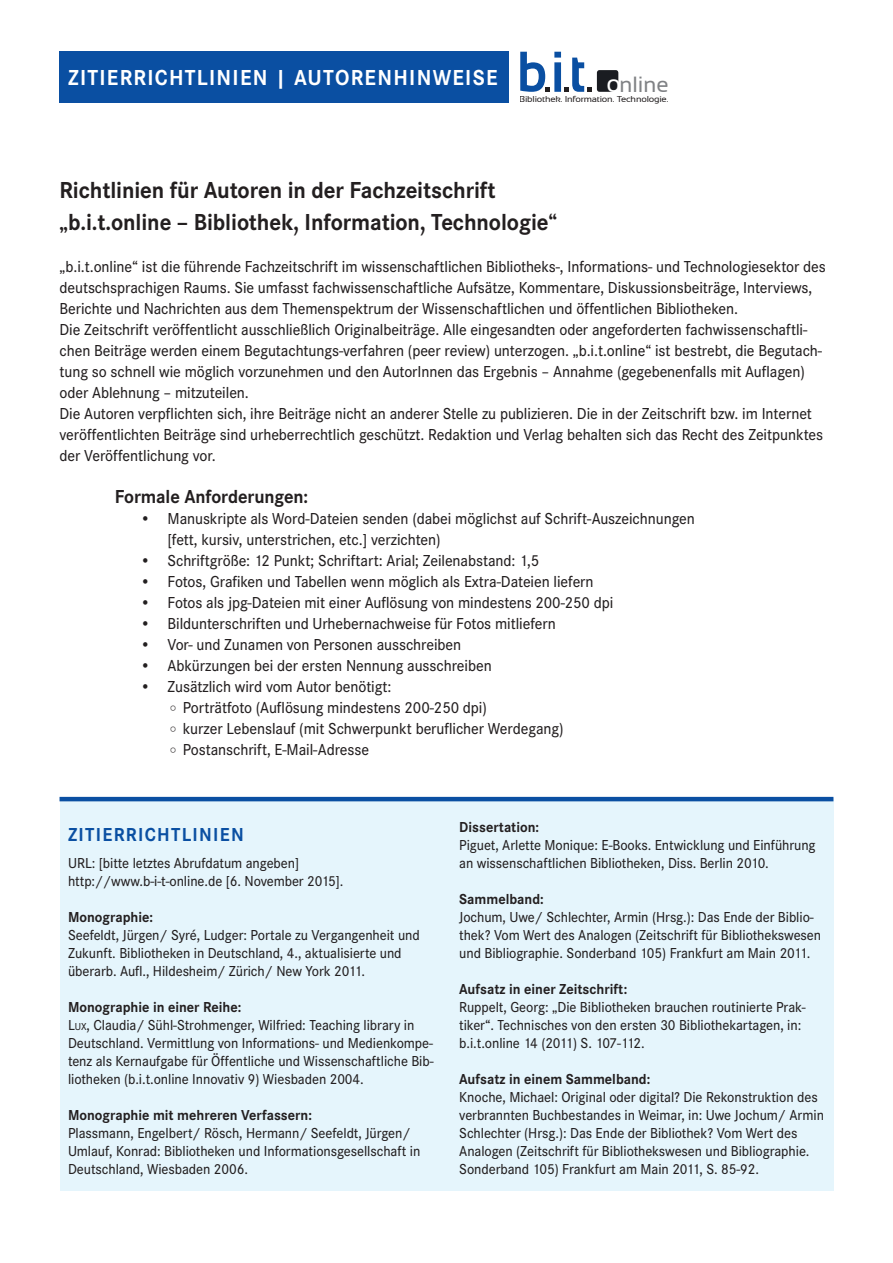
<style>
.page{position:relative;width:893px;height:1263px;background:#fff}
.page>*{position:absolute;margin:0;border:0;box-sizing:border-box;transform-origin:0 0}
.t1{font:700 24px "Corporate S";letter-spacing:-.005em;color:#231f20;scale:.95 1}
.t2{font:700 22.5px "Corporate S";letter-spacing:.06em;color:#fff;scale:.95 1}
.t3{font:22.05px "Sansation";color:#808285}
.t4{font:700 19.5px "Corporate S";letter-spacing:-.005em;color:#231f20;scale:.95 1}
.t5{font:700 19.5px "Corporate S";letter-spacing:.07em;color:#0a4fa2;scale:.95 1}
.t6{font:500 16.5px/21px "Corporate S";letter-spacing:-.005em;color:#231f20;scale:.95 1}
.t7{font:500 15px/18px "Corporate S";letter-spacing:-.005em;color:#231f20;scale:.95 1}
.t8{font:700 15px "Corporate S";color:#231f20;scale:.95 1}
.t9{font:8.55px "Sansation";letter-spacing:-.02em;color:#231f20;scale:1.1 1}
.s1{font-size:24.75px;color:#fff}
.s2{font-style:inherit}
.s3{font-size:10.5px}
</style>
<div class="page">
<div style="left:60px;top:798px;width:773px;height:393px;background:#e5f5fc"></div>
<div style="left:60px;top:51px;width:449px;height:51px;background:#0a4fa2"></div>
<svg style="left:520px;top:52px;width:98px;height:40px"></svg>
<hr style="left:60px;top:797px;width:773px;height:4px;background:#0a4fa2">
<p class="t2" style="left:68px;top:64px;width:454px">ZITIERRICHTLINIEN | AUTORENHINWEISE</p>
<p class="t3" style="left:606px;top:72px;width:64px"><span class="s1">o</span>nline</p>
<p class="t9" style="left:519px;top:94px;width:137px">Bibliothek. Information. Technologie.</p>
<p class="t1" style="left:60px;top:176px;width:461px">Richtlinien für Autoren in der Fachzeitschrift</p>
<p class="t1" style="left:60px;top:208px;width:525px">„b.i.t.online – Bibliothek, Information, Technologie“</p>
<p class="t6" style="left:60px;top:256px;width:808px">„b.i.t.online“ ist die führende Fachzeitschrift im wissenschaftlichen Bibliotheks-, Informations- und Technologiesektor des deutschsprachigen Raums. Sie umfasst fachwissenschaftliche Aufsätze, Kommentare, Diskussionsbeiträge, Interviews,<br>Berichte und Nachrichten aus dem Themenspektrum der Wissenschaftlichen und öffentlichen Bibliotheken.</p>
<p class="t6" style="left:60px;top:319px;width:804px">Die Zeitschrift veröffentlicht ausschließlich Originalbeiträge. Alle eingesandten oder angeforderten fachwissenschaftli&shy;chen Beiträge werden einem Begutachtungs-verfahren (peer review) unterzogen. „b.i.t.online“ ist bestrebt, die Begutach&shy;tung so schnell wie möglich vorzunehmen und den AutorInnen das Ergebnis – Annahme (gegebenenfalls mit Auflagen) oder Ablehnung – mitzuteilen.</p>
<p class="t6" style="left:60px;top:403px;width:805px">Die Autoren verpflichten sich, ihre Beiträge nicht an anderer Stelle zu publizieren. Die in der Zeitschrift bzw. im Internet veröffentlichten Beiträge sind urheberrechtlich geschützt. Redaktion und Verlag behalten sich das Recht des Zeitpunktes der Veröffentlichung vor.</p>
<p class="t4" style="left:115px;top:485px;width:205px">Formale Anforderungen:</p>
<p class="t6" style="left:168px;top:508px;width:557px;text-indent:-27px">• Manuskripte als Word-Dateien senden (dabei möglichst auf Schrift-Auszeichnungen [fett, kursiv, unterstrichen, etc.] verzichten)</p>
<p class="t6" style="left:140px;top:550px;width:422px">• Schriftgröße: 12 Punkt; Schriftart: Arial; Zeilenabstand: 1,5</p>
<p class="t6" style="left:140px;top:571px;width:479px">• Fotos, Grafiken und Tabellen wenn möglich als Extra-Dateien liefern</p>
<p class="t6" style="left:140px;top:592px;width:500px">• Fotos als jpg-Dateien mit einer Auflösung von mindestens 200-250 dpi</p>
<p class="t6" style="left:140px;top:613px;width:439px">• Bildunterschriften und Urhebernachweise für Fotos mitliefern</p>
<p class="t6" style="left:140px;top:634px;width:339px">• Vor- und Zunamen von Personen ausschreiben</p>
<p class="t6" style="left:140px;top:655px;width:371px">• Abkürzungen bei der ersten Nennung ausschreiben</p>
<p class="t6" style="left:140px;top:676px;width:266px">• Zusätzlich wird vom Autor benötigt:</p>
<p class="t6" style="left:183px;top:697px;width:322px">Porträtfoto (Auflösung mindestens 200-250 dpi)</p>
<p class="t6" style="left:183px;top:718px;width:402px">kurzer Lebenslauf (mit Schwerpunkt beruflicher Werdegang)</p>
<p class="t6" style="left:183px;top:739px;width:198px">Postanschrift, E-Mail-Adresse</p>
<p class="t5" style="left:68px;top:823px;width:187px">ZITIERRICHTLINIEN</p>
<p class="t7" style="left:68px;top:854px;width:245px">URL: [bitte letztes Abrufdatum angeben]</p>
<p class="t7" style="left:68px;top:872px;width:291px">http://www.b-i-t-online.de [6. November 2015].</p>
<p class="t8" style="left:68px;top:908px;width:91px">Monographie:</p>
<p class="t7" style="left:68px;top:926px;width:372px">Seefeldt, Jürgen/ Syré, Ludger: Portale zu Vergangenheit und<br>Zukunft. Bibliotheken in Deutschland, 4., aktualisierte und überarb. Aufl., Hildesheim/ Zürich/ New York 2011.</p>
<p class="t8" style="left:68px;top:998px;width:184px">Monographie in einer Reihe:</p>
<p class="t7" style="left:68px;top:1016px;width:386px"><span class="s2">L</span><span class="s3">ux</span>, Claudia/ Sühl-Strohmenger, Wilfried: Teaching library in Deutschland. Vermittlung von Informations- und Medienkompe&shy;tenz als Kernaufgabe für Öffentliche und Wissenschaftliche Bib&shy;liotheken (b.i.t.online Innovativ 9) Wiesbaden 2004.</p>
<p class="t8" style="left:68px;top:1106px;width:258px">Monographie mit mehreren Verfassern:</p>
<p class="t7" style="left:68px;top:1124px;width:372px">Plassmann, Engelbert/ Rösch, Hermann/ Seefeldt, Jürgen/<br>Umlauf, Konrad: Bibliotheken und Informationsgesellschaft in<br>Deutschland, Wiesbaden 2006.</p>
<p class="t8" style="left:459px;top:818px;width:86px">Dissertation:</p>
<p class="t7" style="left:459px;top:836px;width:377px">Piguet, Arlette Monique: E-Books. Entwicklung und Einführung an wissenschaftlichen Bibliotheken, Diss. Berlin 2010.</p>
<p class="t8" style="left:459px;top:890px;width:90px">Sammelband:</p>
<p class="t7" style="left:459px;top:908px;width:382px">Jochum, Uwe/ Schlechter, Armin (Hrsg.): Das Ende der Biblio&shy;thek? Vom Wert des Analogen (Zeitschrift für Bibliothekswesen und Bibliographie. Sonderband 105) Frankfurt am Main 2011.</p>
<p class="t8" style="left:459px;top:980px;width:178px">Aufsatz in einer Zeitschrift:</p>
<p class="t7" style="left:459px;top:998px;width:366px">Ruppelt, Georg: „Die Bibliotheken brauchen routinierte Prak&shy;tiker“. Technisches von den ersten 30 Bibliothekartagen, in: b.i.t.online 14 (2011) S. 107-112.</p>
<p class="t8" style="left:459px;top:1070px;width:203px">Aufsatz in einem Sammelband:</p>
<p class="t7" style="left:459px;top:1088px;width:385px">Knoche, Michael: Original oder digital? Die Rekonstruktion des verbrannten Buchbestandes in Weimar, in: Uwe Jochum/ Armin Schlechter (Hrsg.): Das Ende der Bibliothek? Vom Wert des Analogen (Zeitschrift für Bibliothekswesen und Bibliographie.<br>Sonderband 105) Frankfurt am Main 2011, S. 85-92.</p>
</div>
